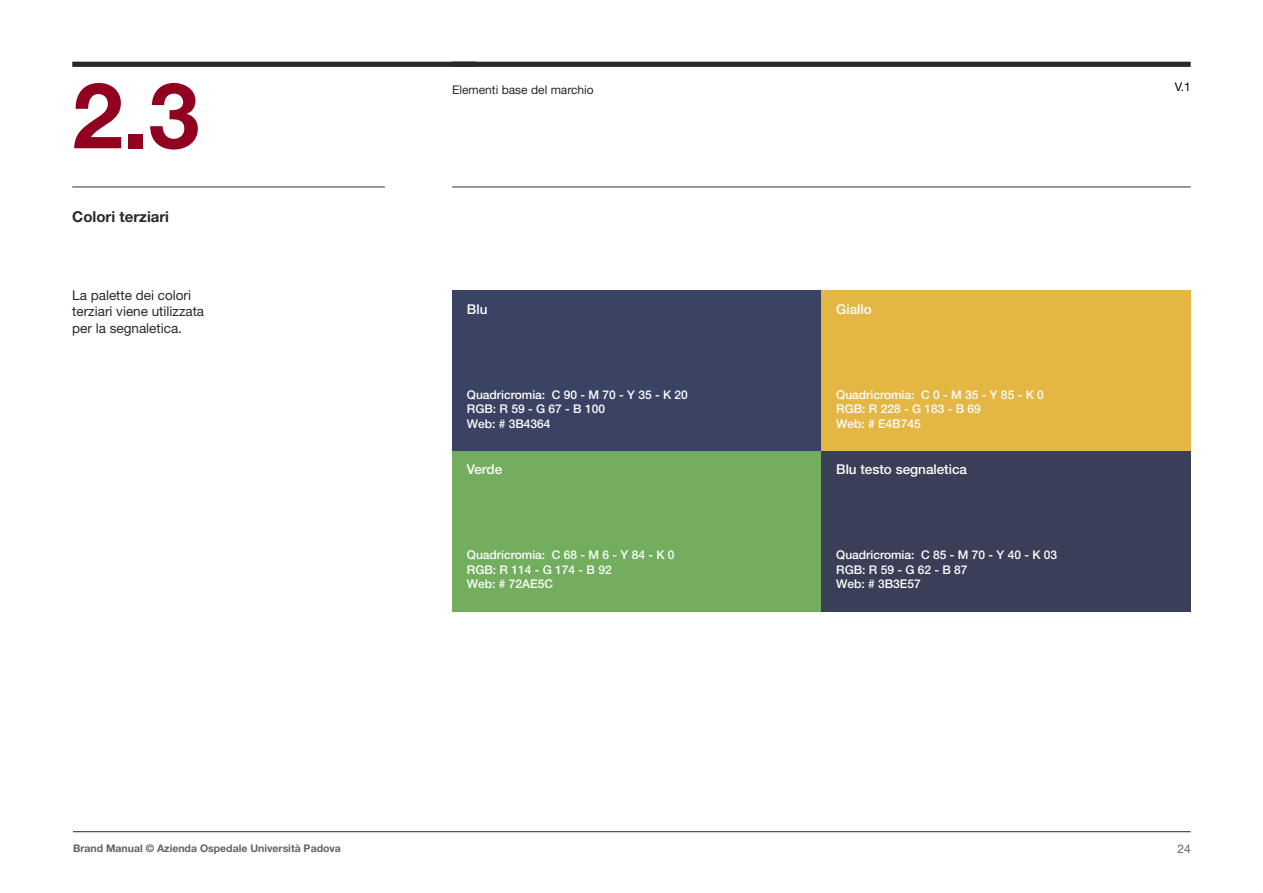
<style>
.page{position:relative;width:1263px;height:893px;background:#fff}
.page>*{position:absolute;margin:0;border:0;box-sizing:border-box;transform-origin:0 0}
.t1{font:700 91.5px "Helvetica Neue LT Std";color:#920020}
.t2{font:700 15px "Helvetica Neue LT Std";color:#292929}
.t3{font:13.5px/16.2px "Helvetica Neue LT Std";color:#292929}
.t4{font:500 13.5px "Helvetica Neue LT Std";color:#fff}
.t5{font:500 12px/14.4px "Helvetica Neue LT Std";color:#fff}
.t6{font:12px "Helvetica Neue LT Std";color:#292929}
.t7{font:12px "Helvetica Neue LT Std";color:#000}
.t8{font:12px "Helvetica Neue LT Std";color:#636363}
.t9{font:700 10.5px "Helvetica Neue LT Std";color:#636363}
</style>
<div class="page">
<hr style="left:73px;top:831px;width:1118px;height:1px;background:#292929">
<div style="left:72px;top:62px;width:404px;height:5px;background:#292929"></div>
<div style="left:452px;top:62px;width:739px;height:5px;background:#292929"></div>
<hr style="left:72px;top:186px;width:313px;height:1px;background:#484848">
<hr style="left:452px;top:186px;width:739px;height:1px;background:#484848">
<div style="left:452px;top:291px;width:369px;height:160px;background:#3b4364"></div>
<div style="left:452px;top:451px;width:369px;height:161px;background:#72ae5d"></div>
<div style="left:821px;top:451px;width:370px;height:161px;background:#3b3e57"></div>
<div style="left:821px;top:291px;width:370px;height:160px;background:#e4b745"></div>
<h1 class="t1" style="left:72px;top:59px;width:129px">2.3</h1>
<p class="t2" style="left:72px;top:207px;width:98px">Colori terziari</p>
<p class="t3" style="left:72px;top:287px;width:133px">La palette dei colori terziari viene utilizzata per la segnaletica.</p>
<p class="t6" style="left:452px;top:82px;width:143px">Elementi base del marchio</p>
<p class="t4" style="left:467px;top:301px;width:22px">Blu</p>
<p class="t5" style="left:467px;top:387px;width:223px">Quadricromia: C 90 - M 70 - Y 35 - K 20<br>RGB: R 59 - G 67 - B 100<br>Web: # 3B4364</p>
<p class="t4" style="left:836px;top:301px;width:37px">Giallo</p>
<p class="t5" style="left:836px;top:387px;width:209px">Quadricromia: C 0 - M 35 - Y 85 - K 0<br>RGB: R 228 - G 183 - B 69<br>Web: # E4B745</p>
<p class="t4" style="left:467px;top:461px;width:37px">Verde</p>
<p class="t4" style="left:836px;top:461px;width:132px">Blu testo segnaletica</p>
<p class="t5" style="left:467px;top:548px;width:209px">Quadricromia: C 68 - M 6 - Y 84 - K 0<br>RGB: R 114 - G 174 - B 92<br>Web: # 72AE5C</p>
<p class="t5" style="left:836px;top:548px;width:223px">Quadricromia: C 85 - M 70 - Y 40 - K 03<br>RGB: R 59 - G 62 - B 87<br>Web: # 3B3E57</p>
<p class="t7" style="left:1175px;top:80px;width:17px">V.1</p>
<p class="t9" style="left:73px;top:842px;width:269px">Brand Manual © Azienda Ospedale Università Padova</p>
<p class="t8" style="left:1177px;top:842px;width:15px">24</p>
</div>
